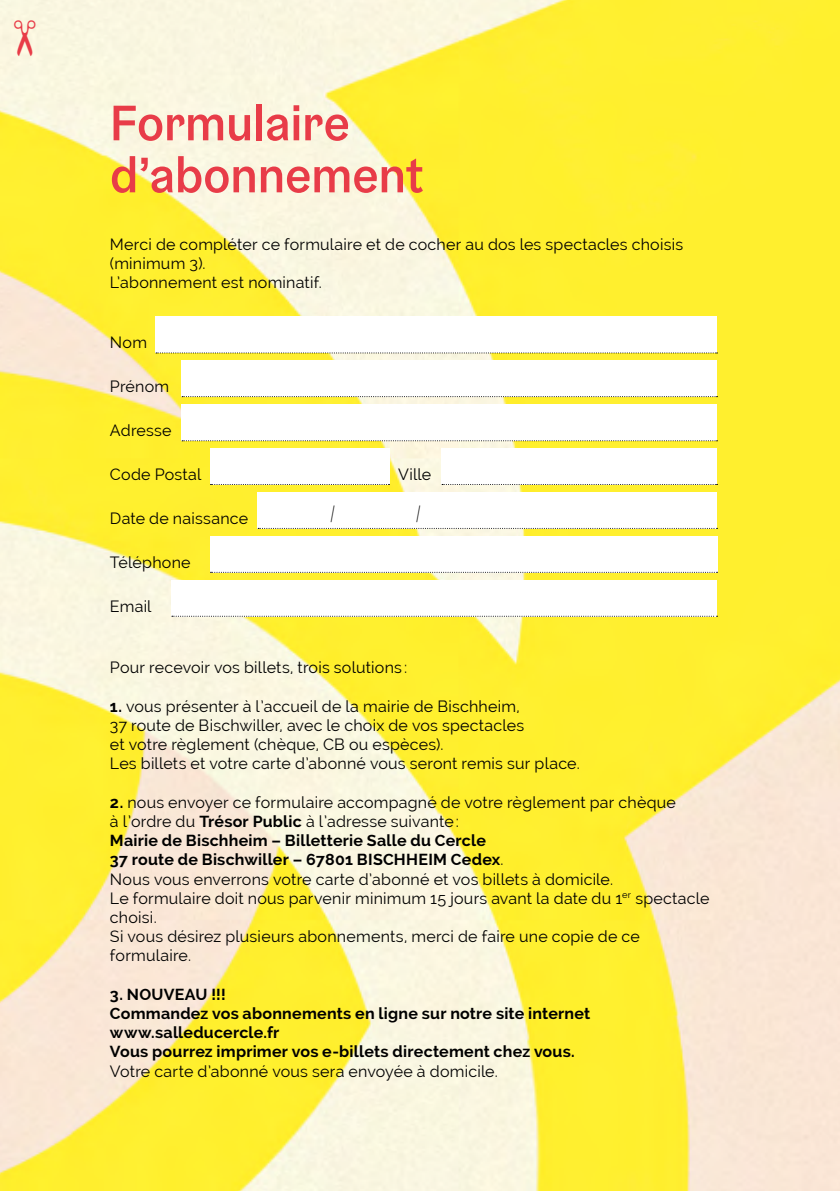
<style>
.page{position:relative;width:840px;height:1191px;background:#fff}
.page>*{position:absolute;margin:0;border:0;box-sizing:border-box;transform-origin:0 0}
.t1{font:500 50px/52px "Graebenbach";letter-spacing:-.005em;color:#e83c48}
.t2{font:200 condensed 24px "DIN Next LT Pro";color:#000}
.t3{font:16px/19.2px "Raleway";letter-spacing:.015em;color:#000}
.t4{font:700 16px/19.2px "Raleway";letter-spacing:.015em;color:#000}
.s1{font-weight:700}
</style>
<div class="page">
<img style="left:0;top:0;width:839px;height:1191px">
<div style="left:155px;top:316px;width:561px;height:37px;background:#fff"></div>
<svg style="left:156px;top:352px;width:561px;height:1px"></svg>
<div style="left:181px;top:360px;width:535px;height:37px;background:#fff"></div>
<svg style="left:182px;top:396px;width:535px;height:1px"></svg>
<div style="left:181px;top:404px;width:535px;height:37px;background:#fff"></div>
<svg style="left:182px;top:440px;width:535px;height:1px"></svg>
<div style="left:441px;top:448px;width:275px;height:37px;background:#fff"></div>
<svg style="left:442px;top:484px;width:275px;height:1px"></svg>
<div style="left:210px;top:448px;width:179px;height:37px;background:#fff"></div>
<svg style="left:210px;top:484px;width:179px;height:1px"></svg>
<div style="left:257px;top:492px;width:459px;height:37px;background:#fff"></div>
<svg style="left:258px;top:528px;width:459px;height:1px"></svg>
<div style="left:210px;top:536px;width:506px;height:37px;background:#fff"></div>
<svg style="left:210px;top:572px;width:507px;height:1px"></svg>
<div style="left:171px;top:580px;width:545px;height:37px;background:#fff"></div>
<svg style="left:172px;top:616px;width:545px;height:1px"></svg>
<svg style="left:14px;top:20px;width:22px;height:36px"></svg>
<h1 class="t1" style="left:110px;top:96px;width:315px">Formulaire d’abonnement</h1>
<p class="t3" style="left:110px;top:235px;width:574px">Merci de compléter ce formulaire et de cocher au dos les spectacles choisis (minimum 3).<br>L’abonnement est nominatif.</p>
<p class="t3" style="left:110px;top:332px;width:39px">Nom</p>
<p class="t3" style="left:110px;top:376px;width:61px">Prénom</p>
<p class="t3" style="left:110px;top:420px;width:63px">Adresse</p>
<p class="t3" style="left:110px;top:464px;width:93px">Code Postal</p>
<p class="t3" style="left:398px;top:464px;width:34px">Ville</p>
<p class="t3" style="left:110px;top:508px;width:140px">Date de naissance</p>
<h2 class="t2" style="left:330px;top:500px;width:7px">/</h2>
<h2 class="t2" style="left:415px;top:500px;width:7px">/</h2>
<p class="t3" style="left:110px;top:552px;width:82px">Téléphone</p>
<p class="t3" style="left:110px;top:596px;width:43px">Email</p>
<p class="t3" style="left:110px;top:658px;width:298px">Pour recevoir vos billets, trois solutions :</p>
<p class="t3" style="left:110px;top:696px;width:471px"><span class="s1">1.</span> vous présenter à l’accueil de la mairie de Bischheim,<br>37 route de Bischwiller, avec le choix de vos spectacles<br>et votre règlement (chèque, CB ou espèces).<br>Les billets et votre carte d’abonné vous seront remis sur place.</p>
<p class="t3" style="left:110px;top:792px;width:600px"><span class="s1">2.</span> nous envoyer ce formulaire accompagné de votre règlement par chèque<br>à l’ordre du <span class="s1">Trésor Public</span> à l’adresse suivante:<br><span class="s1">Mairie de Bischheim – Billetterie Salle du Cercle<br>37 route de Bischwiller – 67801 BISCHHEIM Cedex</span>.<br>Nous vous enverrons votre carte d’abonné et vos billets à domicile.<br>Le formulaire doit nous parvenir minimum 15 jours avant la date du 1<sup>er</sup> spectacle choisi.<br>Si vous désirez plusieurs abonnements, merci de faire une copie de ce formulaire.</p>
<p class="t4" style="left:110px;top:984px;width:481px">3. NOUVEAU !!!<br>Commandez vos abonnements en ligne sur notre site internet www.salleducercle.fr<br>Vous pourrez imprimer vos e-billets directement chez vous.</p>
<p class="t3" style="left:110px;top:1061px;width:389px">Votre carte d’abonné vous sera envoyée à domicile.</p>
</div>
